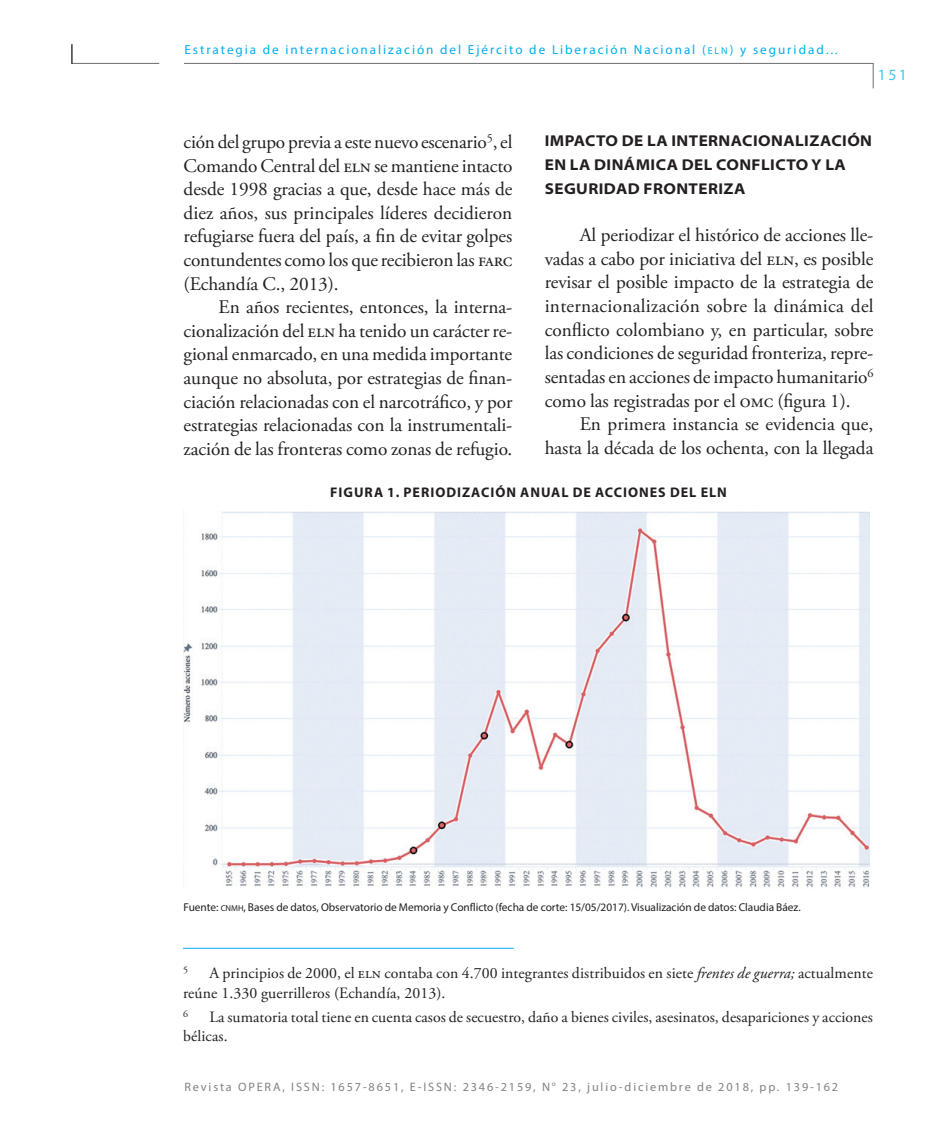
<style>
.page{position:relative;width:943px;height:1141px;background:#fff}
.page>*{position:absolute;margin:0;border:0;box-sizing:border-box;transform-origin:0 0}
.t1{font:19.25px/23.6px "Adobe Garamond Pro";letter-spacing:-.005em;color:#231f20;text-align:justify}
.t2{font:15.75px/19.2px "Adobe Garamond Pro";letter-spacing:.005em;color:#231f20}
.t3{font:700 semi-expanded 15.75px/24.2px "Myriad Pro";letter-spacing:.025em;color:#231f20}
.t4{font:15.75px "Myriad Pro";color:#40c7f4}
.t5{font:700 14px "Myriad Pro";letter-spacing:.07em;color:#231f20}
.t6{font:13.12px "Myriad Pro";letter-spacing:.15em;color:#00aeef}
.t7{font:12.25px "Myriad Pro";letter-spacing:.15em;color:#808285}
.t8{font:11.38px "Myriad Pro";letter-spacing:-.005em;color:#231f20}
.t9{font:9.97px "Adobe Garamond Pro";color:#231f20}
.s1{font-size:9.8px}
.s2{font-size:8.58px}
.s3{font-style:italic}
</style>
<div class="page">
<hr style="left:184px;top:63px;width:689px;height:1px;background:#6c6d70">
<svg style="left:872px;top:64px;width:1px;height:24px"></svg>
<hr style="left:71px;top:63px;width:88px;height:1px;background:#6c6d70">
<hr style="left:71px;top:44px;width:2px;height:20px;background:#231f20">
<hr style="left:183px;top:948px;width:330px;height:1px;background:#00aeef">
<img style="left:184px;top:511px;width:685px;height:378px">
<p class="t6" style="left:184px;top:42px;width:655px">Estrategia de internacionalización del Ejército de Liberación Nacional (<span class="s1">ELN</span>) y seguridad…</p>
<p class="t4" style="left:878px;top:65px;width:30px">151</p>
<p class="t1" style="left:184px;top:131px;width:330px">ción del grupo previa a este nuevo escenario<sup>5</sup>, el Comando Central del eln se mantiene intacto desde 1998 gracias a que, desde hace más de diez años, sus principales líderes decidieron refugiarse fuera del país, a fin de evitar golpes contundentes como los que recibieron las farc (Echandía C., 2013).</p>
<p class="t1" style="left:184px;top:296px;width:330px;text-indent:35px">En años recientes, entonces, la interna&shy;cionalización del eln ha tenido un carácter re&shy;gional enmarcado, en una medida importante aunque no absoluta, por estrategias de finan&shy;ciación relacionadas con el narcotráfico, y por estrategias relacionadas con la instrumentali&shy;zación de las fronteras como zonas de refugio.</p>
<p class="t3" style="left:545px;top:129px;width:329px">IMPACTO DE LA INTERNACIONALIZACIÓN<br>EN LA DINÁMICA DEL CONFLICTO Y LA<br>SEGURI DAD FRONTERIZA</p>
<p class="t1" style="left:544px;top:224px;width:330px;text-indent:35px">Al periodizar el histórico de acciones lle&shy;vadas a cabo por iniciativa del eln, es posible revisar el posible impacto de la estrategia de internacionalización sobre la dinámica del conflicto colombiano y, en particular, sobre las condiciones de seguridad fronteriza, repre&shy;sentadas en acciones de impacto humanitario<sup>6 </sup>como las registradas por el omc (figura 1).</p>
<p class="t1" style="left:544px;top:413px;width:330px;text-align:right">En primera instancia se evidencia que, hasta la década de los ochenta, con la llegada</p>
<p class="t5" style="left:330px;top:483px;width:380px">FIGURA 1. PERIODIZACIÓN ANUAL DE ACCIONES DEL ELN</p>
<p class="t8" style="left:184px;top:900px;width:618px">Fuente: <span class="s2">CNMH</span>, Bases de datos, Observatorio de Memoria y Conflicto (fecha de corte: 15/05/2017). Visualización de datos: Claudia Báez.</p>
<p class="t9" style="left:183px;top:964px;width:6px">5</p>
<p class="t2" style="left:183px;top:964px;width:691px;text-indent:26px">A principios de 2000, el eln contaba con 4.700 integrantes distribuidos en siete <span class="s3">frentes de guerra;</span> actualmente reúne 1.330 guerrilleros (Echandía, 2013).</p>
<p class="t9" style="left:183px;top:1008px;width:6px">6</p>
<p class="t2" style="left:183px;top:1008px;width:691px;text-indent:26px">La sumatoria total tiene en cuenta casos de secuestro, daño a bienes civiles, asesinatos, desapariciones y acciones bélicas.</p>
<p class="t7" style="left:184px;top:1080px;width:655px">Revista OPERA, ISSN: 1657-8651, E-ISSN: 2346-2159, N° 23, julio-diciembre de 2018, pp. 139-162</p>
</div>
